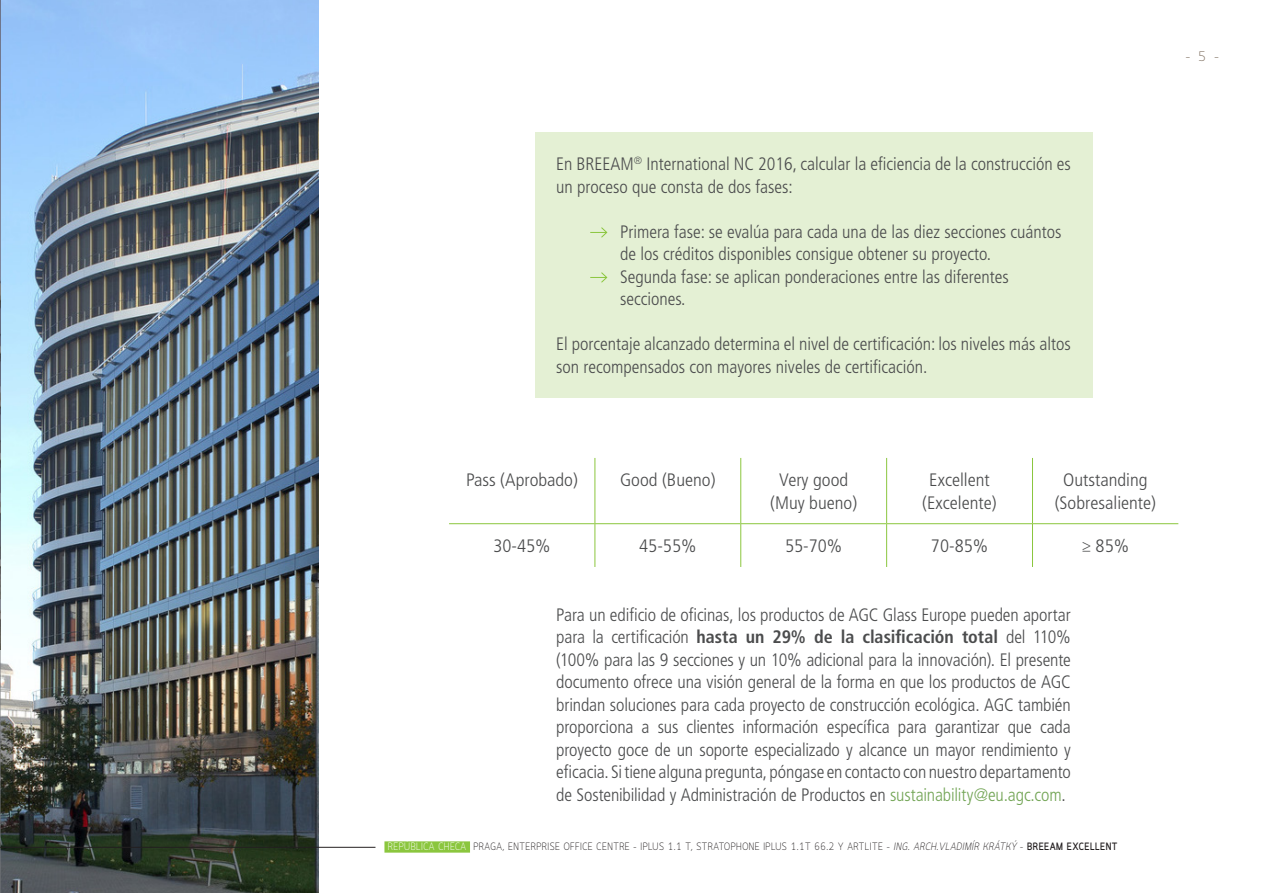
<style>
.page{position:relative;width:1263px;height:893px;background:#fff}
.page>*{position:absolute;margin:0;border:0;box-sizing:border-box;transform-origin:0 0}
.body_12pt{font:300 condensed 18px/22.5px "Frutiger LT Std";color:#4b4c4d}
.body_12pt-2{font:300 condensed 18px/22.5px "Frutiger LT Std";color:#4b4c4d;text-align:center;scale:1.05 1}
.t1{font:300 13.5px "Quark";color:#7a6a5b}
.legende_pays{font:300 10.5px "Quark";letter-spacing:.05em;color:#231f20;scale:.9 1}
.s1{font-weight:700}
.s2{color:#73a556}
.s3{color:#fff}
.s4{font-style:italic}
</style>
<div class="page">
<img style="left:1px;top:0;width:318px;height:893px">
<hr style="left:0;top:0;width:1px;height:893px;background:#76787b">
<div style="left:535px;top:133px;width:557px;height:265px;background:#e4f0d4"></div>
<hr style="left:594px;top:458px;width:1px;height:65px;background:#8bc63e">
<hr style="left:740px;top:458px;width:1px;height:65px;background:#8bc63e">
<hr style="left:886px;top:458px;width:1px;height:65px;background:#8bc63e">
<hr style="left:594px;top:524px;width:1px;height:43px;background:#8bc63e">
<hr style="left:740px;top:524px;width:1px;height:43px;background:#8bc63e">
<hr style="left:886px;top:524px;width:1px;height:43px;background:#8bc63e">
<hr style="left:449px;top:523px;width:146px;height:1px;background:#8bc63e">
<hr style="left:595px;top:523px;width:146px;height:1px;background:#8bc63e">
<hr style="left:741px;top:523px;width:146px;height:1px;background:#8bc63e">
<hr style="left:887px;top:523px;width:145px;height:1px;background:#8bc63e">
<hr style="left:1033px;top:523px;width:145px;height:1px;background:#8bc63e">
<hr style="left:1032px;top:458px;width:1px;height:66px;background:#8bc63e">
<hr style="left:1032px;top:524px;width:1px;height:43px;background:#8bc63e">
<svg style="left:590px;top:227px;width:18px;height:11px"></svg>
<svg style="left:590px;top:272px;width:18px;height:11px"></svg>
<hr style="left:0;top:847px;width:375px;height:1px;background:#231f20">
<div style="left:384px;top:841px;width:86px;height:12px;background:#8bc63e"></div>
<p class="body_12pt" style="left:556px;top:153px;width:516px">En BREEAM<sup>®</sup> International NC 2016, calcular la eficiencia de la construcción es un proceso que consta de dos fases:</p>
<p class="body_12pt" style="left:620px;top:220px;width:443px">Primera fase: se evalúa para cada una de las diez secciones cuántos de los créditos disponibles consigue obtener su proyecto.</p>
<p class="body_12pt" style="left:620px;top:265px;width:390px">Segunda fase: se aplican ponderaciones entre las diferentes secciones.</p>
<p class="body_12pt" style="left:556px;top:333px;width:516px">El porcentaje alcanzado determina el nivel de certificación: los niveles más altos son recompensados con mayores niveles de certificación.</p>
<p class="t1" style="left:1186px;top:49px;width:34px">– 5 –</p>
<p class="body_12pt-2" style="left:466px;top:469px;width:108px">Pass (Aprobado)</p>
<p class="body_12pt-2" style="left:620px;top:469px;width:92px">Good (Bueno)</p>
<p class="body_12pt-2" style="left:770px;top:469px;width:84px">Very good (Muy bueno)</p>
<p class="body_12pt-2" style="left:922px;top:469px;width:72px">Excellent (Excelente)</p>
<p class="body_12pt-2" style="left:1055px;top:469px;width:98px">Outstanding (Sobresaliente)</p>
<p class="body_12pt-2" style="left:493px;top:535px;width:56px">30-45%</p>
<p class="body_12pt-2" style="left:639px;top:535px;width:56px">45-55%</p>
<p class="body_12pt-2" style="left:785px;top:535px;width:56px">55-70%</p>
<p class="body_12pt-2" style="left:931px;top:535px;width:56px">70-85%</p>
<p class="body_12pt-2" style="left:1082px;top:535px;width:47px">≥ 85%</p>
<p class="body_12pt" style="left:556px;top:604px;width:516px;text-align:justify">Para un edificio de oficinas, los productos de AGC Glass Europe pueden aportar para la certificación <span class="s1">hasta un 29% de la clasificación total</span> del 110% (100% para las 9 secciones y un 10% adicional para la innovación). El presente documento ofrece una visión general de la forma en que los productos de AGC brindan soluciones para cada proyecto de construcción ecológica. AGC también proporciona a sus clientes información específica para garantizar que cada proyecto goce de un soporte especializado y alcance un mayor rendimiento y eficacia. Si tiene alguna pregunta, póngase en contacto con nuestro departamento de Sostenibilidad y Administración de Productos en <span class="s2">sustainability@eu.agc.com</span>.</p>
<p class="legende_pays" style="left:388px;top:841px;width:812px"><span class="s3">REPÚBLICA CHECA</span> PRAGA, ENTERPRISE OFFICE CENTRE – IPLUS 1.1 T, STRATOPHONE IPLUS 1.1T 66.2 Y ARTLITE – <span class="s4">ING. ARCH.VLADIMÍR KRÁTKÝ</span> – <span class="s1">BREEAM EXCELLENT</span></p>
</div>
